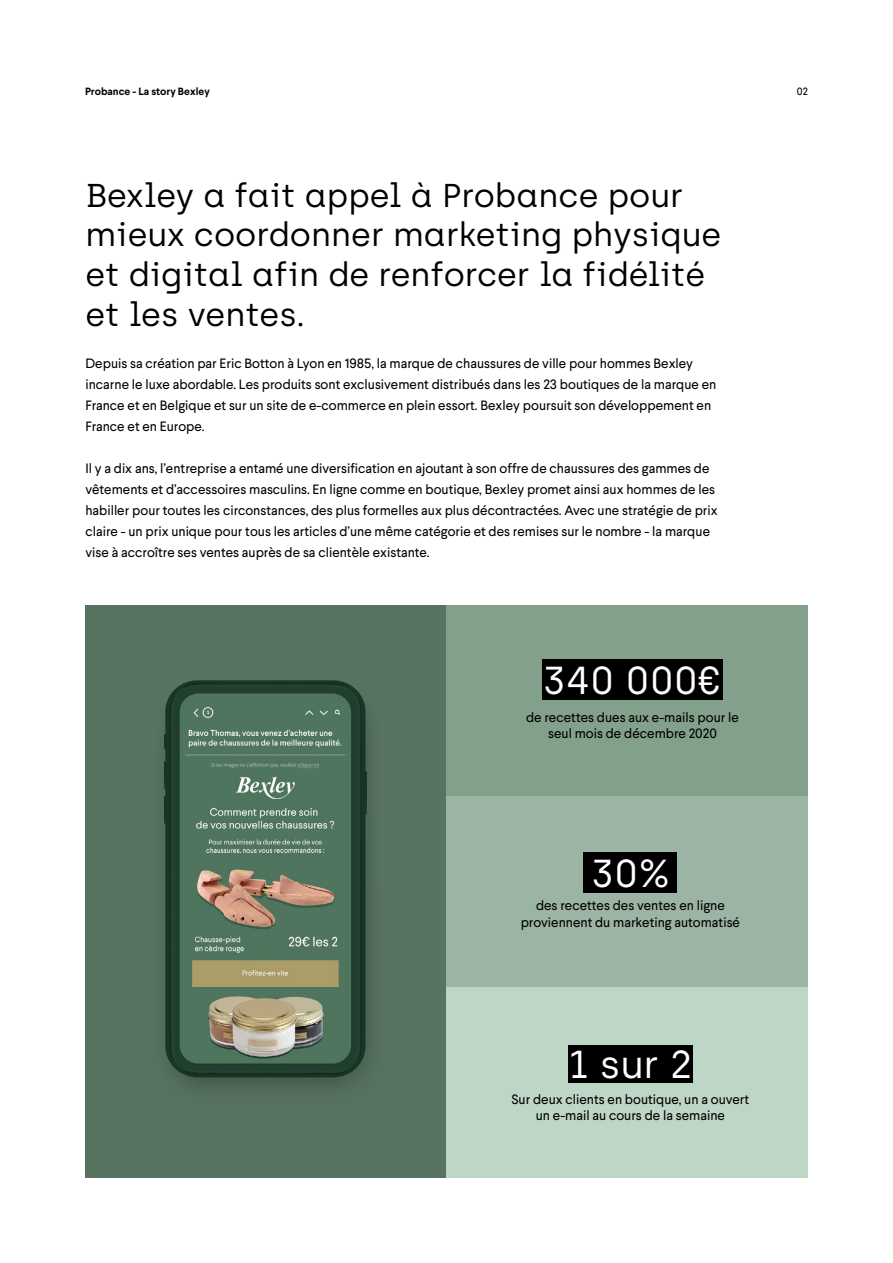
<style>
.page{position:relative;width:893px;height:1263px;background:#fff}
.page>*{position:absolute;margin:0;border:0;box-sizing:border-box;transform-origin:0 0}
.t1{font:39px "Archia";color:#fff}
.t2{font:33px/39.6px "Archia";color:#000}
.t3{font:13.5px/21px "Larsseit";color:#000;text-align:center}
.t4{font:700 10.5px "Larsseit";color:#000}
.t5{font:10.5px "Larsseit";color:#000}
</style>
<div class="page">
<div style="left:85px;top:605px;width:361px;height:573px;background:#587460"></div>
<img style="left:164px;top:680px;width:208px;height:410px">
<div style="left:446px;top:796px;width:362px;height:191px;background:#9cb4a4"></div>
<div style="left:446px;top:605px;width:362px;height:191px;background:#83a08b"></div>
<div style="left:446px;top:987px;width:362px;height:191px;background:#bdd6c6"></div>
<div style="left:542px;top:659px;width:181px;height:40px;background:#000"></div>
<div style="left:584px;top:852px;width:93px;height:40px;background:#000"></div>
<div style="left:568px;top:1045px;width:125px;height:37px;background:#000"></div>
<p class="t4" style="left:85px;top:84px;width:126px">Probance - La story Bexley</p>
<p class="t5" style="left:797px;top:85px;width:12px">02</p>
<h2 class="t2" style="left:85px;top:175px;width:637px">Bexley a fait appel à Probance pour mieux coordonner marketing physique et digital afin de renforcer la fidélité et les ventes.</h2>
<p class="t3" style="left:85px;top:352px;width:632px;text-align:left">Depuis sa création par Eric Botton à Lyon en 1985, la marque de chaussures de ville pour hommes Bexley incarne le luxe abordable. Les produits sont exclusivement distribués dans les 23 boutiques de la marque en France et en Belgique et sur un site de e-commerce en plein essort. Bexley poursuit son développement en France et en Europe.</p>
<p class="t3" style="left:85px;top:457px;width:634px;text-align:left">Il y a dix ans, l’entreprise a entamé une diversification en ajoutant à son offre de chaussures des gammes de vêtements et d’accessoires masculins. En ligne comme en boutique, Bexley promet ainsi aux hommes de les habiller pour toutes les circonstances, des plus formelles aux plus décontractées. Avec une stratégie de prix claire - un prix unique pour tous les articles d’une même catégorie et des remises sur le nombre - la marque vise à accroître ses ventes auprès de sa clientèle existante.</p>
<h1 class="t1" style="left:542px;top:657px;width:182px">340 000€</h1>
<p class="t3" style="left:526px;top:709px;width:214px;line-height:16.2px">de recettes dues aux e-mails pour le seul mois de décembre 2020</p>
<h1 class="t1" style="left:591px;top:850px;width:81px">30%</h1>
<p class="t3" style="left:521px;top:897px;width:221px;line-height:16.2px">des recettes des ventes en ligne proviennent du marketing automatisé</p>
<h1 class="t1" style="left:568px;top:1041px;width:126px">1 sur 2</h1>
<p class="t3" style="left:511px;top:1091px;width:239px;line-height:16.2px">Sur deux clients en boutique, un a ouvert un e-mail au cours de la semaine</p>
</div>
